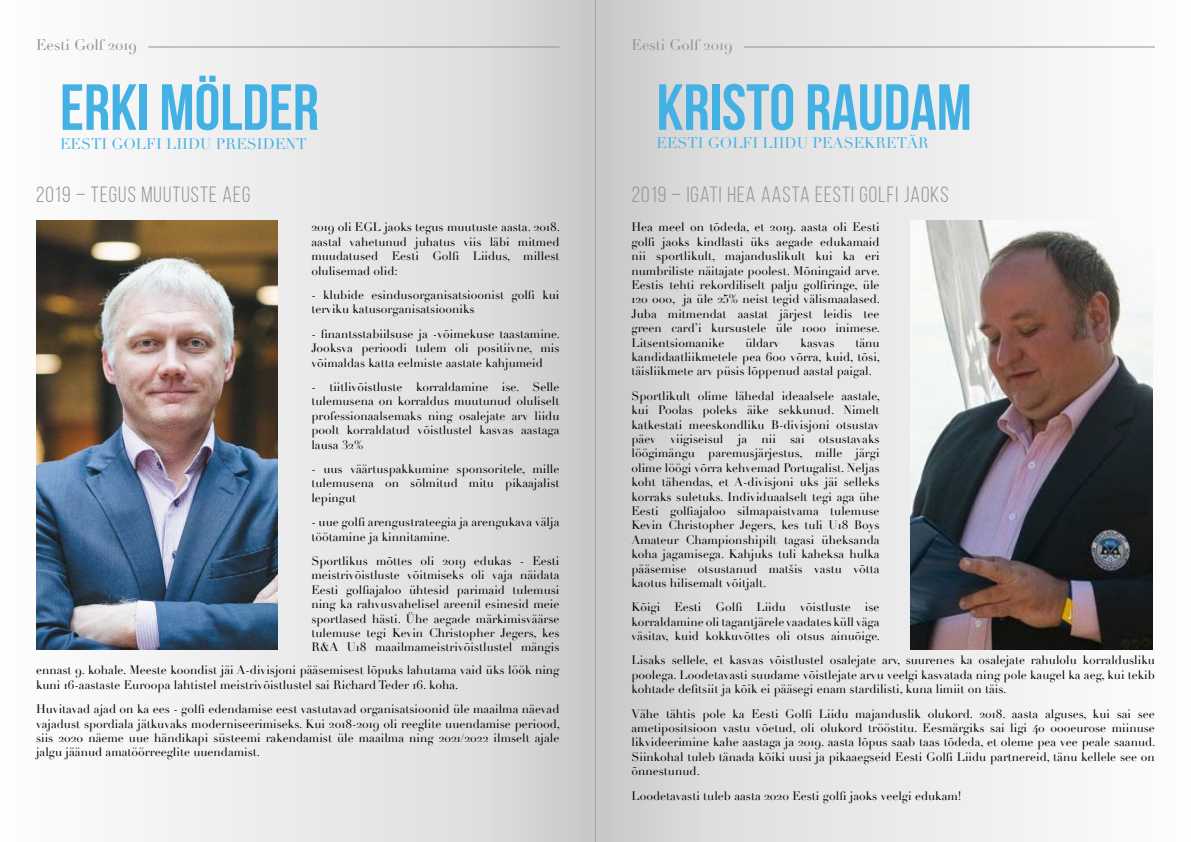
<style>
.page{position:relative;width:1191px;height:842px;background:#fff}
.page>*{position:absolute;margin:0;border:0;box-sizing:border-box;transform-origin:0 0}
.t1{font:700 65px "Bebas Neue";color:#44b1e5}
.t2{font:22px "Bebas Neue";letter-spacing:.05em;color:#939293}
.t3{font:15px "Didot";color:#44b1e5}
.t4{font:15px "Didot";color:#939293}
.t5{font:12px/14.4px "Didot";color:#000;text-align:justify}
</style>
<div class="page">
<div style="left:595px;top:0;width:596px;height:842px;background:linear-gradient(to right,#d2d1d1,#fff)"></div>
<div style="left:0;top:0;width:595px;height:842px;background:linear-gradient(to right,#fff,#d2d2d2)"></div>
<hr style="left:148px;top:47px;width:411px;height:1px;background:#939293">
<hr style="left:744px;top:47px;width:411px;height:1px;background:#939293">
<img style="left:36px;top:220px;width:242px;height:429px">
<img style="left:910px;top:220px;width:242px;height:429px">
<p class="t4" style="left:36px;top:36px;width:102px">Eesti Golf 2019</p>
<p class="t4" style="left:631px;top:36px;width:102px">Eesti Golf 2019</p>
<h1 class="t1" style="left:60px;top:72px;width:260px">ERKI MÖLDER</h1>
<p class="t3" style="left:60px;top:135px;width:248px">EESTI GOLFI LIIDU PRESIDENT</p>
<h1 class="t1" style="left:656px;top:72px;width:317px">KRISTO RAUDAM</h1>
<p class="t3" style="left:656px;top:134px;width:274px">EESTI GOLFI LIIDU PEASEKRETÄR</p>
<h2 class="t2" style="left:36px;top:182px;width:216px">2019 – TEGUS MUUTUSTE AEG</h2>
<h2 class="t2" style="left:632px;top:182px;width:318px">2019 – IGATI HEA AASTA EESTI GOLFI JAOKS</h2>
<p class="t5" style="left:311px;top:220px;width:250px">2019 oli EGL jaoks tegus muutuste aasta. 2018. aastal vahetunud juhatus viis läbi mitmed muudatused Eesti Golfi Liidus, millest olulisemad olid:</p>
<p class="t5" style="left:311px;top:288px;width:250px">- klubide esindusorganisatsioonist golfi kui terviku katusorganisatsiooniks</p>
<p class="t5" style="left:311px;top:327px;width:250px">- finantsstabiilsuse ja -võimekuse taastamine.<br>Jooksva perioodi tulem oli positiivne, mis võimaldas katta eelmiste aastate kahjumeid</p>
<p class="t5" style="left:311px;top:380px;width:250px">- tiitlivõistluste korraldamine ise. Selle tulemusena on korraldus muutunud oluliselt professionaalsemaks ning osalejate arv liidu poolt korraldatud võistlustel kasvas aastaga lausa 32%</p>
<p class="t5" style="left:311px;top:462px;width:250px">- uus väärtuspakkumine sponsoritele, mille tulemusena on sõlmitud mitu pikaajalist lepingut</p>
<p class="t5" style="left:311px;top:515px;width:250px">- uue golfi arengustrateegia ja arengukava välja töötamine ja kinnitamine.</p>
<p class="t5" style="left:311px;top:554px;width:250px">Sportlikus mõttes oli 2019 edukas - Eesti meistrivõistluste võitmiseks oli vaja näidata Eesti golfiajaloo ühtesid parimaid tulemusi ning ka rahvusvahelisel areenil esinesid meie sportlased hästi. Ühe aegade märkimisväärse tulemuse tegi Kevin Christopher Jegers, kes R&amp;A U18 maailmameistrivõistlustel mängis</p>
<p class="t5" style="left:36px;top:663px;width:525px">ennast 9. kohale. Meeste koondist jäi A-divisjoni pääsemisest lõpuks lahutama vaid üks löök ning kuni 16-aastaste Euroopa lahtistel meistrivõistlustel sai Richard Teder 16. koha.</p>
<p class="t5" style="left:36px;top:702px;width:525px">Huvitavad ajad on ka ees - golfi edendamise eest vastutavad organisatsioonid üle maailma näevad vajadust spordiala jätkuvaks moderniseerimiseks. Kui 2018-2019 oli reeglite uuendamise periood, siis 2020 näeme uue händikapi süsteemi rakendamist üle maailma ning 2021/2022 ilmselt ajale jalgu jäänud amatöörreeglite uuendamist.</p>
<p class="t5" style="left:631px;top:220px;width:250px">Hea meel on tõdeda, et 2019. aasta oli Eesti golfi jaoks kindlasti üks aegade edukamaid nii sportlikult, majanduslikult kui ka eri numbriliste näitajate poolest. Mõningaid arve.<br>Eestis tehti rekordiliselt palju golfiringe, üle 120 000, ja üle 25% neist tegid välismaalased.<br>Juba mitmendat aastat järjest leidis tee green card’i kursustele üle 1000 inimese.<br>Litsentsiomanike</p>
<p class="t5" style="left:745px;top:335px;width:36px">üldarv</p>
<p class="t5" style="left:800px;top:335px;width:35px">kasvas</p>
<p class="t5" style="left:631px;top:335px;width:250px;text-indent:224px">tänu kandidaatliikmetele pea 600 võrra, kuid, tõsi, täisliikmete arv püsis lõppenud aastal paigal.</p>
<p class="t5" style="left:631px;top:389px;width:250px">Sportlikult olime lähedal ideaalsele aastale, kui Poolas poleks äike sekkunud. Nimelt katkestati meeskondliku B-divisjoni otsustav päev viigiseisul ja nii sai otsustavaks löögimängu paremusjärjestus, mille järgi olime löögi võrra kehvemad Portugalist. Neljas koht tähendas, et A-divisjoni uks jäi selleks korraks suletuks. Individuaalselt tegi aga ühe Eesti golfiajaloo silmapaistvama tulemuse Kevin Christopher Jegers, kes tuli U18 Boys Amateur Championshipilt tagasi üheksanda koha jagamisega. Kahjuks tuli kaheksa hulka pääsemise otsustanud matšis vastu võtta kaotus hilisemalt võitjalt.</p>
<p class="t5" style="left:631px;top:600px;width:250px">Kõigi Eesti Golfi Liidu võistluste ise korraldamine oli tagantjärele vaadates küll väga väsitav, kuid kokkuvõttes oli otsus ainuõige.</p>
<p class="t5" style="left:631px;top:653px;width:525px">Lisaks sellele, et kasvas võistlustel osalejate arv, suurenes ka osalejate rahulolu korraldusliku poolega. Loodetavasti suudame võistlejate arvu veelgi kasvatada ning pole kaugel ka aeg, kui tekib kohtade defitsiit ja kõik ei pääsegi enam stardilisti, kuna limiit on täis.</p>
<p class="t5" style="left:631px;top:706px;width:525px">Vähe tähtis pole ka Eesti Golfi Liidu majanduslik olukord. 2018. aasta alguses, kui sai see ametipositsioon vastu võetud, oli olukord trööstitu. Eesmärgiks sai ligi 40 000eurose miinuse likvideerimine kahe aastaga ja 2019. aasta lõpus saab taas tõdeda, et oleme pea vee peale saanud.<br>Siinkohal tuleb tänada kõiki uusi ja pikaaegseid Eesti Golfi Liidu partnereid, tänu kellele see on õnnestunud.</p>
<p class="t5" style="left:631px;top:788px;width:332px">Loodetavasti tuleb aasta 2020 Eesti golfi jaoks veelgi edukam!</p>
</div>
